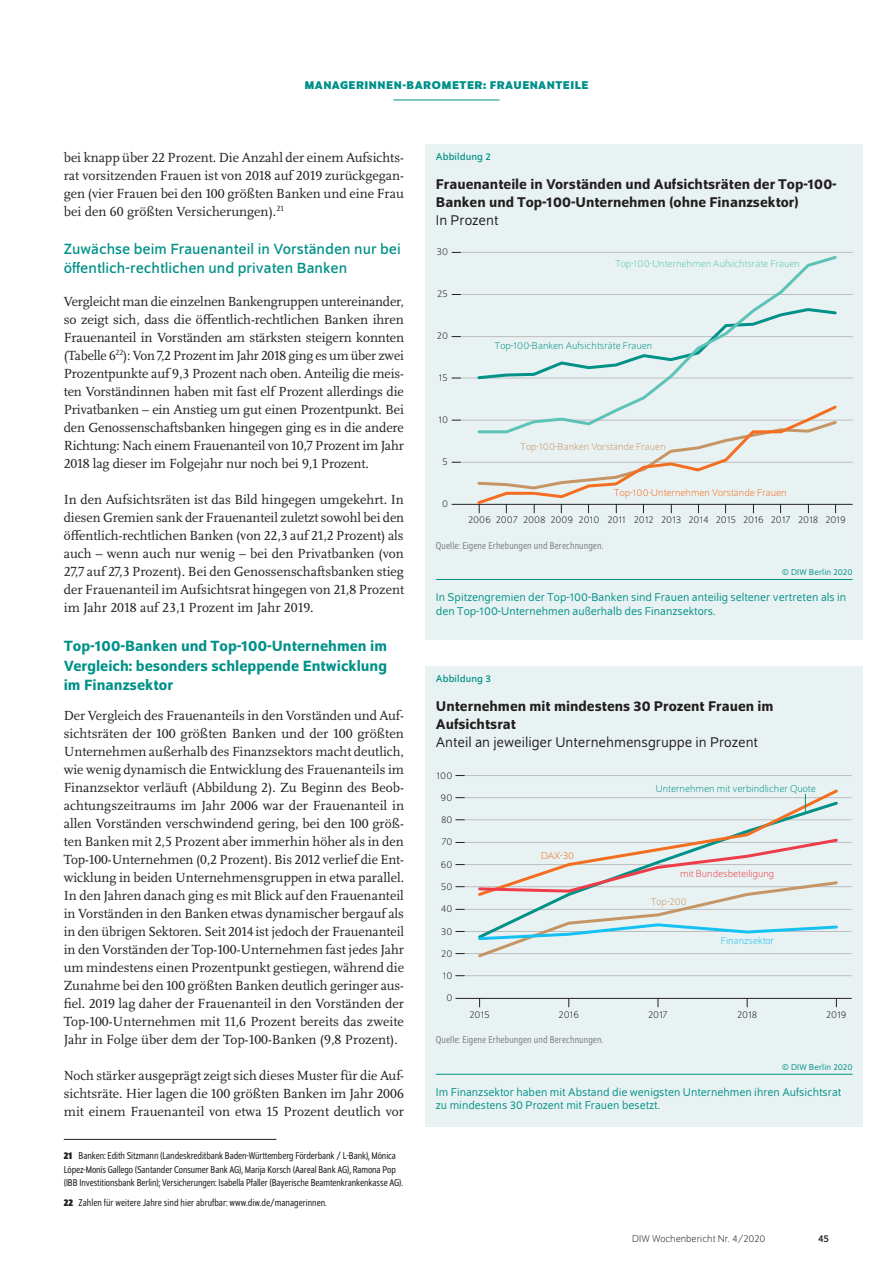
<style>
.page{position:relative;width:893px;height:1263px;background:#fff}
.page>*{position:absolute;margin:0;border:0;box-sizing:border-box;transform-origin:0 0}
.t1{font:500 15.75px/19.5px "Schumpeter";color:#009188;text-align:justify}
.t2{font:15.75px/19.5px "Schumpeter";color:#009188}
.t3{font:500 15px/18px "Schumpeter";color:#231f20}
.t4{font:15px "Schumpeter Blond";color:#231f20}
.t5{font:13.8px/18px "Scala Pro";color:#231f20;text-align:justify}
.t6{font:12px/13.5px "Schumpeter Blond";color:#009188}
.t7{font:700 12px "Schumpeter";letter-spacing:.04em;color:#009188}
.t8{font:semi-condensed 10.5px/13.5px "Schumpeter Blond";letter-spacing:-.01em;color:#231f20}
.t9{font:300 10.5px "Schumpeter";color:#231f20}
.t10{font:semi-condensed 10.5px "Schumpeter Blond";letter-spacing:.01em;color:#808285}
.t11{font:300 10.5px "Schumpeter";color:#009188}
.t12{font:300 10.5px "Schumpeter";color:#f36e21}
.t13{font:300 10.5px "Schumpeter";color:#5cc3b6}
.t14{font:300 10.5px "Schumpeter";color:#c59565}
.t15{font:10.5px "Schumpeter";letter-spacing:.01em;color:#009188}
.t16{font:300 10.5px "Schumpeter";color:#ee3d49}
.t17{font:300 10.5px "Schumpeter";color:#15c0f2}
.t18{font:10.5px "Schumpeter";color:#231f20}
.t19{font:9px "Schumpeter Blond";letter-spacing:.01em;color:#009188}
.s1{font-family:"Schumpeter";font-weight:700}
</style>
<div class="page">
<hr style="left:393px;top:100px;width:107px;height:1px;background:#009188">
<hr style="left:64px;top:1139px;width:212px;height:1px;background:#231f20">
<div style="left:425px;top:144px;width:438px;height:495px;background:#e9f2f2"></div>
<hr style="left:460px;top:252px;width:393px;height:1px;background:#bcbdc0">
<hr style="left:460px;top:294px;width:393px;height:1px;background:#bcbdc0">
<hr style="left:460px;top:336px;width:393px;height:1px;background:#bcbdc0">
<hr style="left:460px;top:378px;width:393px;height:1px;background:#bcbdc0">
<hr style="left:460px;top:420px;width:393px;height:1px;background:#bcbdc0">
<hr style="left:460px;top:462px;width:393px;height:1px;background:#bcbdc0">
<hr style="left:460px;top:504px;width:393px;height:1px;background:#231f20">
<svg style="left:476px;top:256px;width:363px;height:147px"></svg>
<svg style="left:475px;top:403px;width:364px;height:110px"></svg>
<hr style="left:436px;top:579px;width:417px;height:1px;background:#009188">
<div style="left:425px;top:666px;width:438px;height:460px;background:#e9f2f2"></div>
<hr style="left:464px;top:775px;width:388px;height:1px;background:#bcbdc0">
<hr style="left:464px;top:797px;width:388px;height:1px;background:#bcbdc0">
<hr style="left:464px;top:819px;width:388px;height:1px;background:#bcbdc0">
<hr style="left:464px;top:842px;width:388px;height:1px;background:#bcbdc0">
<hr style="left:464px;top:864px;width:388px;height:1px;background:#bcbdc0">
<hr style="left:464px;top:886px;width:388px;height:1px;background:#bcbdc0">
<hr style="left:464px;top:909px;width:388px;height:1px;background:#bcbdc0">
<hr style="left:464px;top:931px;width:388px;height:1px;background:#bcbdc0">
<hr style="left:464px;top:953px;width:388px;height:1px;background:#bcbdc0">
<hr style="left:464px;top:975px;width:388px;height:1px;background:#bcbdc0">
<hr style="left:464px;top:998px;width:388px;height:1px;background:#231f20">
<svg style="left:476px;top:789px;width:364px;height:169px"></svg>
<hr style="left:436px;top:1074px;width:417px;height:1px;background:#009188">
<p class="t7" style="left:305px;top:79px;width:285px">MANAGERINNEN-BAROMETER: FRAUENANTEILE</p>
<p class="t5" style="left:64px;top:148px;width:342px">bei knapp über 22 Prozent. Die Anzahl der einem Aufsichts&shy;rat vorsitzenden Frauen ist von 2018 auf 2019 zurückgegan&shy;gen (vier Frauen bei den 100 größten Banken und eine Frau bei den 60 größten Versicherungen).<sup>21</sup></p>
<p class="t2" style="left:64px;top:239px;width:338px">Zuwächse beim Frauenanteil in Vorständen nur bei öffentlich-rechtlichen und privaten Banken</p>
<p class="t5" style="left:64px;top:292px;width:342px">Vergleicht man die einzelnen Bankengruppen untereinander, so zeigt sich, dass die öffentlich-rechtlichen Banken ihren Frauenanteil in Vorständen am stärksten steigern konnten (Tabelle 6<sup>22</sup>): Von 7,2 Prozent im Jahr 2018 ging es um über zwei Prozentpunkte auf 9,3 Prozent nach oben. Anteilig die meis&shy;ten Vorständinnen haben mit fast elf Prozent allerdings die Privatbanken – ein Anstieg um gut einen Prozentpunkt. Bei den Genossenschaftsbanken hingegen ging es in die andere Richtung: Nach einem Frauenanteil von 10,7 Prozent im Jahr 2018 lag dieser im Folgejahr nur noch bei 9,1 Prozent.</p>
<p class="t5" style="left:64px;top:490px;width:342px">In den Aufsichtsräten ist das Bild hingegen umgekehrt. In diesen Gremien sank der Frauenanteil zuletzt sowohl bei den öffentlich-rechtlichen Banken (von 22,3 auf 21,2 Prozent) als auch – wenn auch nur wenig – bei den Privatbanken (von 27,7 auf 27,3 Prozent). Bei den Genossenschaftsbanken stieg der Frauenanteil im Aufsichtsrat hingegen von 21,8 Prozent im Jahr 2018 auf 23,1 Prozent im Jahr 2019.</p>
<p class="t1" style="left:64px;top:636px;width:325px">Top-100-Banken und Top-100-Unternehmen im Vergleich: besonders schleppende Entwicklung im Finanzsektor</p>
<p class="t5" style="left:64px;top:706px;width:342px">Der Vergleich des Frauenanteils in den Vorständen und Auf&shy;sichtsräten der 100 größten Banken und der 100 größten Unternehmen außerhalb des Finanzsektors macht deutlich, wie wenig dynamisch die Entwicklung des Frauenanteils im Finanzsektor verläuft (Abbildung 2). Zu Beginn des Beob&shy;achtungszeitraums im Jahr 2006 war der Frauenanteil in allen Vorständen verschwindend gering, bei den 100 größ&shy;ten Banken mit 2,5 Prozent aber immerhin höher als in den Top-100-Unternehmen (0,2 Prozent). Bis 2012 verlief die Ent&shy;wicklung in beiden Unternehmensgruppen in etwa parallel.<br>In den Jahren danach ging es mit Blick auf den Frauenanteil in Vorständen in den Banken etwas dynamischer bergauf als in den übrigen Sektoren. Seit 2014 ist jedoch der Frauenanteil in den Vorständen der Top-100-Unternehmen fast jedes Jahr um mindestens einen Prozentpunkt gestiegen, während die Zunahme bei den 100 größten Banken deutlich geringer aus&shy;fiel. 2019 lag daher der Frauenanteil in den Vorständen der Top-100-Unternehmen mit 11,6 Prozent bereits das zweite Jahr in Folge über dem der Top-100-Banken (9,8 Prozent).</p>
<p class="t5" style="left:64px;top:1066px;width:342px">Noch stärker ausgeprägt zeigt sich dieses Muster für die Auf&shy;sichtsräte. Hier lagen die 100 größten Banken im Jahr 2006 mit einem Frauenanteil von etwa 15 Prozent deutlich vor</p>
<p class="t8" style="left:64px;top:1149px;width:341px"><span class="s1">21</span> Banken: Edith Sitzmann (Landeskreditbank Baden-Württemberg Förderbank / L-Bank), Mónica<br>López-Monís Gallego (Santander Consumer Bank AG), Marija Korsch (Aareal Bank AG), Ramona Pop (IBB Investitionsbank Berlin); Versicherungen: Isabella Pfaller (Bayerische Beamtenkrankenkasse AG).</p>
<p class="t8" style="left:64px;top:1196px;width:265px"><span class="s1">22</span> Zahlen für weitere Jahre sind hier abrufbar: www.diw.de/managerinnen.</p>
<p class="t15" style="left:436px;top:151px;width:56px">Abbildung 2</p>
<p class="t3" style="left:436px;top:175px;width:402px">Frauenanteile in Vorständen und Aufsichtsräten der Top-100-<br>Banken und Top-100-Unternehmen (ohne Finanzsektor)</p>
<p class="t4" style="left:436px;top:212px;width:64px">In Prozent</p>
<p class="t9" style="left:436px;top:247px;width:13px">30</p>
<p class="t9" style="left:437px;top:289px;width:12px">25</p>
<p class="t9" style="left:437px;top:331px;width:13px">20</p>
<p class="t9" style="left:439px;top:373px;width:11px">15</p>
<p class="t9" style="left:438px;top:415px;width:11px">10</p>
<p class="t9" style="left:442px;top:457px;width:7px">5</p>
<p class="t9" style="left:442px;top:499px;width:7px">0</p>
<p class="t13" style="left:615px;top:258px;width:186px">Top-100-Unternehmen Aufsichtsräte Frauen</p>
<p class="t11" style="left:495px;top:341px;width:159px">Top-100-Banken Aufsichtsräte Frauen</p>
<p class="t14" style="left:520px;top:442px;width:147px">Top-100-Banken Vorstände Frauen</p>
<p class="t12" style="left:614px;top:487px;width:174px">Top-100-Unternehmen Vorstände Frauen</p>
<p class="t9" style="left:468px;top:514px;width:379px">2006 2007 2008 2009 2010 2011 2012 2013 2014 2015 2016 2017 2018 2019</p>
<p class="t10" style="left:436px;top:540px;width:169px">Quelle: Eigene Erhebungen und Berechnungen.</p>
<p class="t19" style="left:782px;top:568px;width:72px">© DIW Berlin 2020</p>
<p class="t6" style="left:436px;top:591px;width:412px">In Spitzengremien der Top-100-Banken sind Frauen anteilig seltener vertreten als in den Top-100-Unternehmen außerhalb des Finanzsektors.</p>
<p class="t15" style="left:436px;top:673px;width:57px">Abbildung 3</p>
<p class="t3" style="left:436px;top:697px;width:339px">Unternehmen mit mindestens 30 Prozent Frauen im<br>Aufsichtsrat</p>
<p class="t4" style="left:436px;top:734px;width:324px">Anteil an jeweiliger Unternehmensgruppe in Prozent</p>
<p class="t9" style="left:437px;top:770px;width:17px">100</p>
<p class="t9" style="left:441px;top:792px;width:13px">90</p>
<p class="t9" style="left:441px;top:815px;width:13px">80</p>
<p class="t9" style="left:441px;top:837px;width:12px">70</p>
<p class="t9" style="left:441px;top:859px;width:13px">60</p>
<p class="t9" style="left:441px;top:882px;width:13px">50</p>
<p class="t9" style="left:441px;top:904px;width:13px">40</p>
<p class="t9" style="left:441px;top:926px;width:13px">30</p>
<p class="t9" style="left:441px;top:948px;width:13px">20</p>
<p class="t9" style="left:443px;top:971px;width:11px">10</p>
<p class="t9" style="left:446px;top:993px;width:7px">0</p>
<p class="t12" style="left:541px;top:851px;width:35px">DAX-30</p>
<p class="t11" style="left:656px;top:784px;width:161px">Unternehmen mit verbindlicher Quote</p>
<p class="t16" style="left:680px;top:868px;width:96px">mit Bundesbeteiligung</p>
<p class="t14" style="left:651px;top:897px;width:38px">Top-200</p>
<p class="t17" style="left:721px;top:936px;width:55px">Finanzsektor</p>
<p class="t9" style="left:469px;top:1009px;width:22px">2015</p>
<p class="t9" style="left:559px;top:1009px;width:22px">2016</p>
<p class="t9" style="left:648px;top:1009px;width:21px">2017</p>
<p class="t9" style="left:737px;top:1009px;width:22px">2018</p>
<p class="t9" style="left:826px;top:1009px;width:22px">2019</p>
<p class="t10" style="left:436px;top:1035px;width:169px">Quelle: Eigene Erhebungen und Berechnungen.</p>
<p class="t19" style="left:782px;top:1062px;width:72px">© DIW Berlin 2020</p>
<p class="t6" style="left:436px;top:1085px;width:407px">Im Finanzsektor haben mit Abstand die wenigsten Unternehmen ihren Aufsichtsrat zu mindestens 30 Prozent mit Frauen besetzt.</p>
<p class="t9" style="left:632px;top:1234px;width:135px">DIW Wochenbericht Nr. 4/2020</p>
<p class="t18" style="left:818px;top:1233px;width:13px">45</p>
</div>
